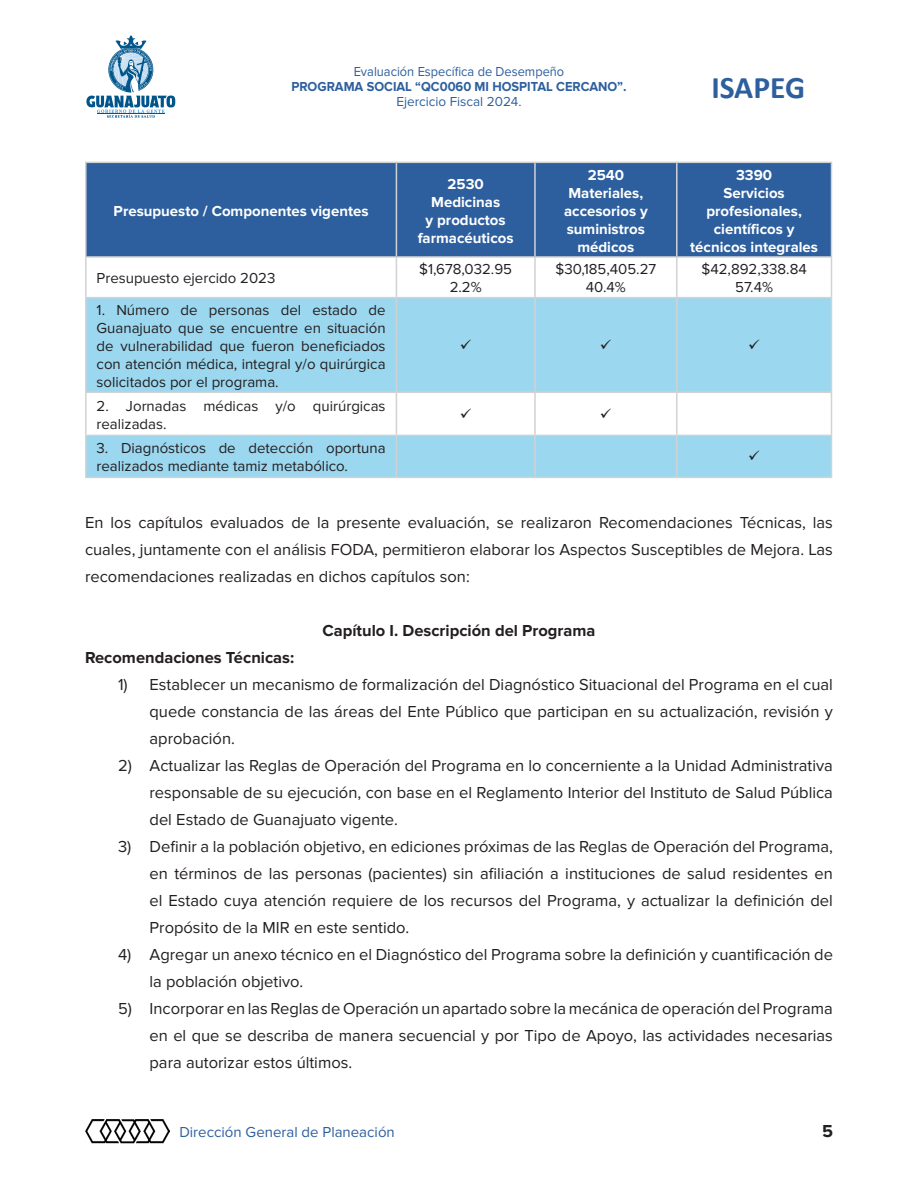
<style>
.page{position:relative;width:918px;height:1188px;background:#fff}
.page>*{position:absolute;margin:0;border:0;box-sizing:border-box;transform-origin:0 0}
.t1{font:700 31.5px "Calibri";color:#2d5f9e}
.t2{font:700 18px "Proxima Nova";color:#231f20}
.inciso2{font:16.5px/27px "Proxima Nova";color:#231f20;text-align:justify}
.texto{font:16.5px/27px "Proxima Nova";color:#231f20;text-align:justify}
.negrita_centrado{font:700 16.5px "Proxima Nova";color:#231f20}
.inciso_bold{font:700 16.5px "Proxima Nova";color:#231f20}
.tabla_texto{font:15px/18px "Proxima Nova";color:#231f20}
.tabla_titulo{font:700 15px/18px "Proxima Nova";color:#fff;text-align:center}
.t3{font:15px "Proxima Nova";color:#2d5f9e}
.t4{font:700 13.5px "Proxima Nova";color:#2d5f9e;scale:.95 1}
.t5{font:13.5px "Proxima Nova";color:#2d5f9e;scale:.95 1}
.t6{font:13.5px "Proxima Nova";color:#2d5f9e}
</style>
<div class="page">
<svg style="left:86px;top:35px;width:89px;height:83px"></svg>
<hr style="left:97px;top:114px;width:67px;height:1px;background:#00568c">
<img style="left:85px;top:1120px;width:85px;height:23px">
<div style="left:87px;top:163px;width:744px;height:93px;background:#2d5f9e"></div>
<svg style="left:87px;top:298px;width:744px;height:179px;fill:#9bd7ef"></svg>
<hr style="left:396px;top:163px;width:1px;height:93px;background:#d1d2d4">
<hr style="left:534px;top:163px;width:2px;height:93px;background:#d1d2d4">
<hr style="left:676px;top:163px;width:2px;height:93px;background:#d1d2d4">
<hr style="left:396px;top:258px;width:1px;height:39px;background:#d1d2d4">
<hr style="left:534px;top:258px;width:2px;height:39px;background:#d1d2d4">
<hr style="left:676px;top:258px;width:2px;height:39px;background:#d1d2d4">
<hr style="left:85px;top:297px;width:311px;height:1px;background:#d1d2d4">
<hr style="left:396px;top:297px;width:139px;height:1px;background:#d1d2d4">
<hr style="left:396px;top:298px;width:1px;height:94px;background:#d1d2d4">
<hr style="left:535px;top:297px;width:142px;height:1px;background:#d1d2d4">
<hr style="left:534px;top:298px;width:2px;height:94px;background:#d1d2d4">
<hr style="left:677px;top:297px;width:155px;height:1px;background:#d1d2d4">
<hr style="left:676px;top:298px;width:2px;height:94px;background:#d1d2d4">
<hr style="left:85px;top:392px;width:311px;height:1px;background:#d1d2d4">
<hr style="left:396px;top:392px;width:139px;height:1px;background:#d1d2d4">
<hr style="left:396px;top:393px;width:1px;height:42px;background:#d1d2d4">
<hr style="left:535px;top:392px;width:142px;height:1px;background:#d1d2d4">
<hr style="left:534px;top:393px;width:2px;height:42px;background:#d1d2d4">
<hr style="left:677px;top:392px;width:155px;height:1px;background:#d1d2d4">
<hr style="left:676px;top:393px;width:2px;height:42px;background:#d1d2d4">
<hr style="left:85px;top:435px;width:311px;height:1px;background:#d1d2d4">
<hr style="left:396px;top:435px;width:139px;height:1px;background:#d1d2d4">
<hr style="left:396px;top:436px;width:1px;height:41px;background:#d1d2d4">
<hr style="left:535px;top:435px;width:142px;height:1px;background:#d1d2d4">
<hr style="left:534px;top:436px;width:2px;height:41px;background:#d1d2d4">
<hr style="left:677px;top:435px;width:155px;height:1px;background:#d1d2d4">
<hr style="left:676px;top:436px;width:2px;height:41px;background:#d1d2d4">
<hr style="left:85px;top:258px;width:2px;height:39px;background:#d1d2d4">
<hr style="left:831px;top:258px;width:1px;height:39px;background:#d1d2d4">
<hr style="left:85px;top:298px;width:2px;height:94px;background:#d1d2d4">
<hr style="left:831px;top:298px;width:1px;height:94px;background:#d1d2d4">
<hr style="left:85px;top:393px;width:2px;height:42px;background:#d1d2d4">
<hr style="left:831px;top:393px;width:1px;height:42px;background:#d1d2d4">
<hr style="left:85px;top:436px;width:2px;height:41px;background:#d1d2d4">
<hr style="left:831px;top:436px;width:1px;height:41px;background:#d1d2d4">
<hr style="left:85px;top:477px;width:311px;height:1px;background:#d1d2d4">
<hr style="left:396px;top:477px;width:139px;height:1px;background:#d1d2d4">
<hr style="left:535px;top:477px;width:142px;height:1px;background:#d1d2d4">
<hr style="left:677px;top:477px;width:155px;height:1px;background:#d1d2d4">
<hr style="left:85px;top:162px;width:311px;height:1px;background:#d1d2d4">
<hr style="left:85px;top:163px;width:2px;height:93px;background:#d1d2d4">
<hr style="left:396px;top:162px;width:139px;height:1px;background:#d1d2d4">
<hr style="left:535px;top:162px;width:142px;height:1px;background:#d1d2d4">
<hr style="left:677px;top:162px;width:155px;height:1px;background:#d1d2d4">
<hr style="left:831px;top:163px;width:1px;height:93px;background:#d1d2d4">
<hr style="left:85px;top:256px;width:311px;height:2px;background:#d1d2d4">
<hr style="left:396px;top:256px;width:139px;height:2px;background:#d1d2d4">
<hr style="left:535px;top:256px;width:142px;height:2px;background:#d1d2d4">
<hr style="left:677px;top:256px;width:155px;height:2px;background:#d1d2d4">
<svg style="left:461px;top:339px;width:10px;height:10px"></svg>
<svg style="left:601px;top:339px;width:10px;height:10px"></svg>
<svg style="left:749px;top:339px;width:11px;height:10px"></svg>
<svg style="left:461px;top:408px;width:10px;height:10px"></svg>
<svg style="left:601px;top:408px;width:10px;height:10px"></svg>
<svg style="left:749px;top:451px;width:11px;height:9px"></svg>
<p class="t5" style="left:354px;top:64px;width:223px">Evaluación Específica de Desempeño</p>
<p class="t4" style="left:291px;top:79px;width:354px">PROGRAMA SOCIAL “QC0060 MI HOSPITAL CERCANO”.</p>
<p class="t6" style="left:396px;top:94px;width:127px">Ejercicio Fiscal 2024.</p>
<p class="tabla_titulo" style="left:114px;top:202px;width:256px">Presupuesto / Componentes vigentes</p>
<p class="tabla_texto" style="left:97px;top:269px;width:180px">Presupuesto ejercido 2023</p>
<p class="tabla_texto" style="left:97px;top:301px;width:291px;text-align:justify">1. Número de personas del estado de Guanajuato que se encuentre en situación de vulnerabilidad que fueron beneficiados con atención médica, integral y/o quirúrgica solicitados por el programa.</p>
<p class="tabla_texto" style="left:97px;top:397px;width:291px">2. Jornadas médicas y/o quirúrgicas realizadas.</p>
<p class="tabla_texto" style="left:97px;top:440px;width:291px">3. Diagnósticos de detección oportuna realizados mediante tamiz metabólico.</p>
<p class="tabla_titulo" style="left:448px;top:175px;width:38px">2530</p>
<p class="tabla_titulo" style="left:418px;top:193px;width:97px">Medicinas<br>y productos farmacéuticos</p>
<p class="tabla_texto" style="left:419px;top:260px;width:94px">$1,678,032.95</p>
<p class="tabla_texto" style="left:450px;top:278px;width:34px">2.2%</p>
<p class="tabla_titulo" style="left:588px;top:166px;width:38px">2540</p>
<p class="tabla_titulo" style="left:564px;top:184px;width:85px">Materiales, accesorios y suministros médicos</p>
<p class="tabla_texto" style="left:556px;top:260px;width:102px">$30,185,405.27</p>
<p class="tabla_texto" style="left:586px;top:278px;width:41px">40.4%</p>
<h1 class="t1" style="left:711px;top:65px;width:95px">ISAPEG</h1>
<p class="tabla_titulo" style="left:736px;top:166px;width:38px">3390</p>
<p class="tabla_titulo" style="left:690px;top:184px;width:129px">Servicios profesionales, científicos y técnicos integrales</p>
<p class="tabla_texto" style="left:701px;top:261px;width:107px">$42,892,338.84</p>
<p class="tabla_texto" style="left:735px;top:279px;width:39px">57.4%</p>
<p class="texto" style="left:85px;top:509px;width:749px">En los capítulos evaluados de la presente evaluación, se realizaron Recomendaciones Técnicas, las cuales, juntamente con el análisis FODA, permitieron elaborar los Aspectos Susceptibles de Mejora. Las recomendaciones realizadas en dichos capítulos son:</p>
<p class="negrita_centrado" style="left:323px;top:621px;width:274px">Capítulo I. Descripción del Programa</p>
<p class="inciso_bold" style="left:85px;top:648px;width:211px">Recomendaciones Técnicas:</p>
<p class="inciso2" style="left:150px;top:671px;width:685px;text-indent:-32px">1) Establecer un mecanismo de formalización del Diagnóstico Situacional del Programa en el cual quede constancia de las áreas del Ente Público que participan en su actualización, revisión y aprobación.</p>
<p class="inciso2" style="left:150px;top:752px;width:685px;text-indent:-32px">2) Actualizar las Reglas de Operación del Programa en lo concerniente a la Unidad Administrativa responsable de su ejecución, con base en el Reglamento Interior del Instituto de Salud Pública del Estado de Guanajuato vigente.</p>
<p class="inciso2" style="left:150px;top:833px;width:685px;text-indent:-32px">3) Definir a la población objetivo, en ediciones próximas de las Reglas de Operación del Programa, en términos de las personas (pacientes) sin afiliación a instituciones de salud residentes en el Estado cuya atención requiere de los recursos del Programa, y actualizar la definición del Propósito de la MIR en este sentido.</p>
<p class="inciso2" style="left:150px;top:941px;width:685px;text-indent:-32px">4) Agregar un anexo técnico en el Diagnóstico del Programa sobre la definición y cuantificación de la población objetivo.</p>
<p class="inciso2" style="left:150px;top:995px;width:685px;text-indent:-32px">5) Incorporar en las Reglas de Operación un apartado sobre la mecánica de operación del Programa en el que se describa de manera secuencial y por Tipo de Apoyo, las actividades necesarias para autorizar estos últimos.</p>
<p class="t3" style="left:179px;top:1124px;width:217px">Dirección General de Planeación</p>
<p class="t2" style="left:822px;top:1121px;width:12px">5</p>
</div>
